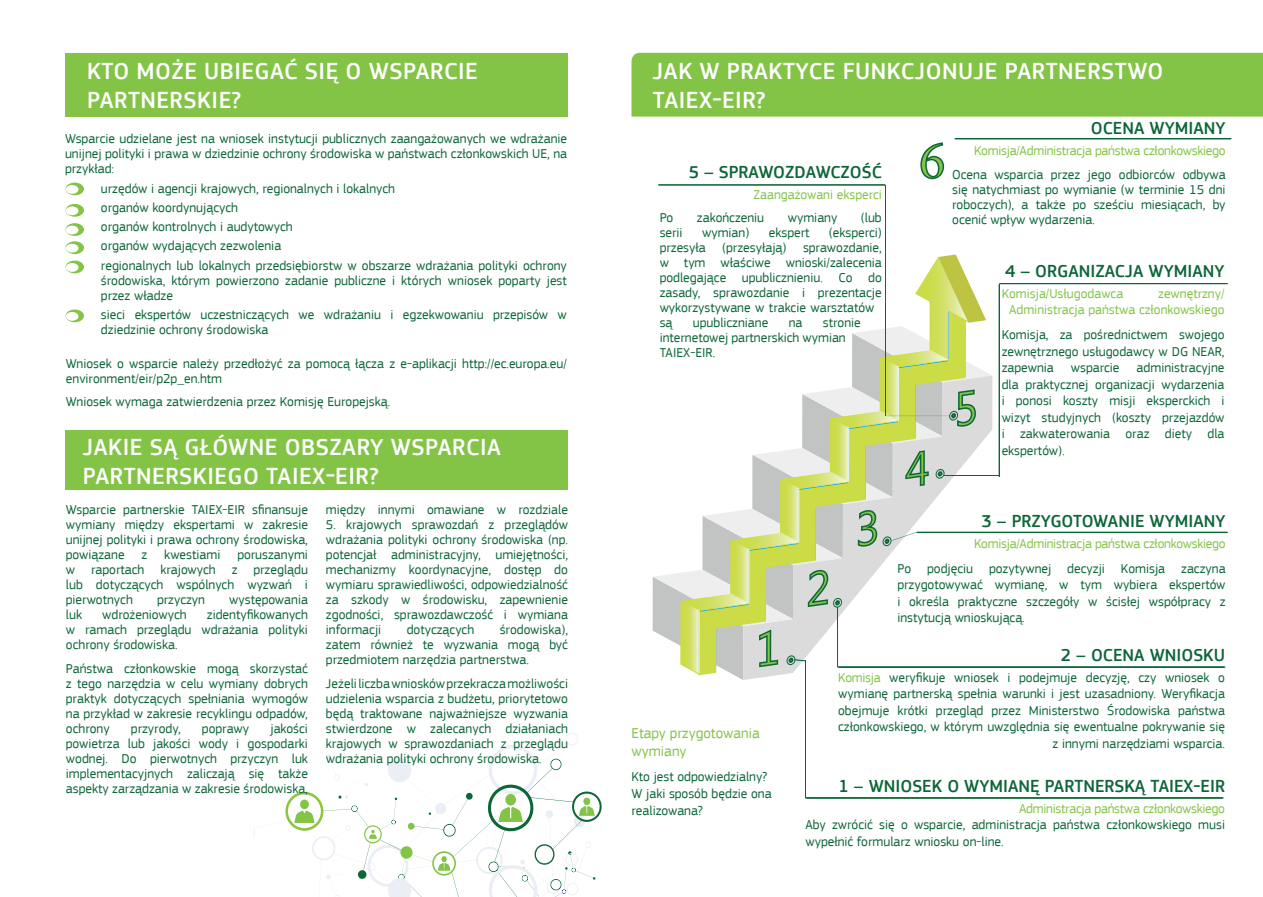
<style>
.page{position:relative;width:1263px;height:897px;background:#fff}
.page>*{position:absolute;margin:0;border:0;box-sizing:border-box;transform-origin:0 0}
.t1{font:54px "Minion Pro";color:#83c449}
.t2{font:500 24px/28.8px "EC Square Sans Pro";letter-spacing:.02em;color:#fff}
.t3{font:500 18px "EC Square Sans Pro";color:#0c6638}
.t4{font:15px/18px "EC Square Sans Pro";color:#83c447}
.t5{font:13.5px/15px "EC Square Sans Pro";color:#0c6638;text-align:justify}
.t6{font:13.5px "EC Square Sans Pro";letter-spacing:-.02em;color:#83c447}
.t7{font:13.5px/16.5px "EC Square Sans Pro";color:#83c447;text-align:right}
.s1{color:#83c447}
</style>
<div class="page">
<svg style="left:658px;top:184px;width:227px;height:2px"></svg>
<svg style="left:954px;top:138px;width:277px;height:1px"></svg>
<svg style="left:920px;top:142px;width:23px;height:37px"></svg>
<hr style="left:804px;top:660px;width:1px;height:137px;background:#0c6638">
<svg style="left:805px;top:797px;width:418px;height:1px"></svg>
<svg style="left:652px;top:254px;width:575px;height:426px"></svg>
<hr style="left:885px;top:185px;width:1px;height:231px;background:#0c6638">
<svg style="left:254px;top:733px;width:348px;height:164px"></svg>
<svg style="left:66px;top:182px;width:18px;height:13px"></svg>
<div style="left:66px;top:185px;width:12px;height:9px;background:#fff;border-radius:50%"></div>
<svg style="left:66px;top:204px;width:18px;height:13px"></svg>
<div style="left:66px;top:206px;width:12px;height:9px;background:#fff;border-radius:50%"></div>
<svg style="left:66px;top:223px;width:18px;height:13px"></svg>
<div style="left:66px;top:225px;width:12px;height:9px;background:#fff;border-radius:50%"></div>
<svg style="left:66px;top:241px;width:18px;height:13px"></svg>
<div style="left:66px;top:244px;width:12px;height:8px;background:#fff;border-radius:50%"></div>
<svg style="left:66px;top:309px;width:18px;height:13px"></svg>
<div style="left:66px;top:312px;width:12px;height:9px;background:#fff;border-radius:50%"></div>
<svg style="left:66px;top:260px;width:18px;height:13px"></svg>
<div style="left:66px;top:263px;width:12px;height:9px;background:#fff;border-radius:50%"></div>
<div style="left:631px;top:53px;width:631px;height:64px;background:#83c447"></div>
<div style="left:65px;top:53px;width:502px;height:64px;background:#83c447"></div>
<div style="left:66px;top:430px;width:501px;height:60px;background:#83c447"></div>
<h2 class="t2" style="left:87px;top:57px;width:392px">KTO MOŻE UBIEGAĆ SIĘ O WSPARCIE<br>PARTNERSKIE?</h2>
<p class="t5" style="left:65px;top:131px;width:503px">Wsparcie udzielane jest na wniosek instytucji publicznych zaangażowanych we wdrażanie unijnej polityki i prawa w dziedzinie ochrony środowiska w państwach członkowskich UE, na przykład:</p>
<p class="t5" style="left:101px;top:179px;width:467px;line-height:19.2px;text-align:left">urzędów i agencji krajowych, regionalnych i lokalnych<br>organów koordynujących<br>organów kontrolnych i audytowych<br>organów wydających zezwolenia<br>regionalnych lub lokalnych przedsiębiorstw w obszarze wdrażania polityki ochrony</p>
<p class="t5" style="left:101px;top:273px;width:467px">środowiska, którym powierzono zadanie publiczne i których wniosek poparty jest przez władze</p>
<p class="t5" style="left:101px;top:307px;width:467px">sieci ekspertów uczestniczących we wdrażaniu i egzekwowaniu przepisów w dziedzinie ochrony środowiska</p>
<p class="t5" style="left:66px;top:356px;width:502px">Wniosek o wsparcie należy przedłożyć za pomocą łącza z e-aplikacji http://ec.europa.eu/ environment/eir/p2p_en.htm</p>
<p class="t5" style="left:66px;top:394px;width:326px">Wniosek wymaga zatwierdzenia przez Komisję Europejską.</p>
<h2 class="t2" style="left:83px;top:433px;width:419px">JAKIE SĄ GŁÓWNE OBSZARY WSPARCIA<br>PARTNERSKIEGO TAIEX-EIR?</h2>
<p class="t5" style="left:66px;top:502px;width:243px">Wsparcie partnerskie TAIEX-EIR sfinansuje wymiany między ekspertami w zakresie unijnej polityki i prawa ochrony środowiska, powiązane</p>
<p class="t5" style="left:326px;top:502px;width:243px">między innymi omawiane w rozdziale</p>
<p class="t5" style="left:326px;top:517px;width:243px">5. krajowych sprawozdań z przeglądów wdrażania polityki ochrony środowiska (np. potencjał administracyjny, umiejętności, mechanizmy koordynacyjne, dostęp do wymiaru sprawiedliwości, odpowiedzialność za szkody w środowisku, zapewnienie zgodności, sprawozdawczość i wymiana informacji</p>
<p class="t5" style="left:141px;top:547px;width:7px">z</p>
<p class="t5" style="left:164px;top:547px;width:58px">kwestiami</p>
<p class="t5" style="left:66px;top:547px;width:243px;text-indent:171px">poruszanymi w raportach krajowych z przeglądu lub dotyczących wspólnych wyzwań i pierwotnych</p>
<p class="t5" style="left:157px;top:592px;width:49px">przyczyn</p>
<p class="t5" style="left:229px;top:592px;width:80px">występowania</p>
<p class="t5" style="left:66px;top:607px;width:243px;text-indent:141px">zidentyfikowanych w ramach przeglądu wdrażania polityki ochrony środowiska.</p>
<p class="t5" style="left:66px;top:660px;width:243px">Państwa członkowskie mogą skorzystać z tego narzędzia w celu wymiany dobrych praktyk dotyczących spełniania wymogów na przykład w zakresie recyklingu odpadów, ochrony</p>
<p class="t5" style="left:66px;top:607px;width:18px">luk</p>
<p class="t5" style="left:102px;top:607px;width:86px">wdrożeniowych</p>
<p class="t5" style="left:326px;top:622px;width:243px;text-indent:174px">środowiska), zatem również te wyzwania mogą być przedmiotem narzędzia partnerstwa.</p>
<p class="t5" style="left:326px;top:675px;width:243px">Jeżeli liczba wniosków przekracza możliwości udzielenia wsparcia z budżetu, priorytetowo będą traktowane najważniejsze wyzwania stwierdzone w zalecanych działaniach krajowych w sprawozdaniach z przeglądu wdrażania polityki ochrony środowiska.</p>
<p class="t5" style="left:406px;top:622px;width:69px">dotyczących</p>
<p class="t5" style="left:66px;top:720px;width:243px;text-indent:204px">jakości powietrza lub jakości wody i gospodarki wodnej. Do pierwotnych przyczyn luk implementacyjnych zaliczają się także aspekty zarządzania w zakresie środowiska,</p>
<p class="t5" style="left:131px;top:720px;width:51px">przyrody,</p>
<p class="t5" style="left:202px;top:720px;width:49px">poprawy</p>
<h2 class="t2" style="left:652px;top:57px;width:512px">JAK W PRAKTYCE FUNKCJONUJE PARTNERSTWO<br>TAIEX-EIR?</h2>
<h3 class="t3" style="left:688px;top:161px;width:194px">5 – SPRAWOZDAWCZOŚĆ</h3>
<p class="t7" style="left:753px;top:186px;width:130px">Zaangażowani eksperci</p>
<p class="t5" style="left:659px;top:210px;width:15px">Po</p>
<p class="t5" style="left:696px;top:210px;width:69px">zakończeniu</p>
<p class="t5" style="left:787px;top:210px;width:51px">wymiany</p>
<p class="t5" style="left:860px;top:210px;width:22px">(lub</p>
<p class="t5" style="left:659px;top:225px;width:24px">serii</p>
<p class="t5" style="left:702px;top:225px;width:49px">wymian)</p>
<p class="t5" style="left:768px;top:225px;width:42px">ekspert</p>
<p class="t5" style="left:659px;top:225px;width:224px;text-align:left;text-indent:169px">(eksperci) przesyła (przesyłają) sprawozdanie, w tym właściwe wnioski/zalecenia podlegające upublicznieniu. Co do zasady, sprawozdanie i prezentacje wykorzystywane w trakcie warsztatów są</p>
<p class="t5" style="left:692px;top:315px;width:77px">upubliczniane</p>
<p class="t5" style="left:788px;top:315px;width:15px">na</p>
<p class="t5" style="left:659px;top:315px;width:203px;text-align:left;text-indent:163px">stronie internetowej partnerskich wymian<br>TAIEX-EIR.</p>
<h1 class="t1" style="left:918px;top:124px;width:27px">6</h1>
<h3 class="t3" style="left:1090px;top:118px;width:136px">OCENA WYMIANY</h3>
<p class="t6" style="left:973px;top:143px;width:253px">Komisja/Administracja państwa członkowskiego</p>
<p class="t5" style="left:952px;top:167px;width:275px">Ocena wsparcia przez jego odbiorców odbywa się natychmiast po wymianie (w terminie 15 dni roboczych), a także po sześciu miesiącach, by ocenić wpływ wydarzenia.</p>
<h3 class="t3" style="left:1004px;top:260px;width:221px">4 – ORGANIZACJA WYMIANY</h3>
<p class="t7" style="left:1001px;top:285px;width:123px">Komisja/Usługodawca</p>
<p class="t7" style="left:1008px;top:285px;width:217px">zewnętrzny/<br>Administracja państwa członkowskiego</p>
<p class="t5" style="left:1001px;top:326px;width:224px;line-height:16.5px">Komisja, za pośrednictwem swojego zewnętrznego usługodawcy w DG NEAR, zapewnia</p>
<p class="t5" style="left:1001px;top:359px;width:224px;line-height:16.5px;text-indent:135px">administracyjne dla praktycznej organizacji wydarzenia i ponosi koszty misji eksperckich i wizyt studyjnych (koszty przejazdów i zakwaterowania oraz diety dla ekspertów).</p>
<p class="t5" style="left:1070px;top:360px;width:50px">wsparcie</p>
<p class="t4" style="left:631px;top:724px;width:130px">Etapy przygotowania wymiany</p>
<p class="t5" style="left:631px;top:768px;width:142px;line-height:16.5px;text-align:left">Kto jest odpowiedzialny?<br>W jaki sposób będzie ona realizowana?</p>
<h3 class="t3" style="left:981px;top:510px;width:245px">3 – PRZYGOTOWANIE WYMIANY</h3>
<p class="t6" style="left:973px;top:535px;width:253px">Komisja/Administracja państwa członkowskiego</p>
<p class="t5" style="left:897px;top:560px;width:329px;line-height:16.5px">Po podjęciu pozytywnej decyzji Komisja zaczyna przygotowywać wymianę, w tym wybiera ekspertów i określa praktyczne szczegóły w ścisłej współpracy z instytucją wnioskującą.</p>
<h3 class="t3" style="left:1060px;top:644px;width:166px">2 – OCENA WNIOSKU</h3>
<p class="t5" style="left:838px;top:669px;width:388px;line-height:16.5px;text-align:right"><span class="s1">Komisja</span> weryfikuje wniosek i podejmuje decyzję, czy wniosek o wymianę partnerską spełnia warunki i jest uzasadniony. Weryfikacja obejmuje krótki przegląd przez Ministerstwo Środowiska państwa członkowskiego, w którym uwzględnia się ewentualne pokrywanie się z innymi narzędziami wsparcia.</p>
<h3 class="t3" style="left:838px;top:775px;width:388px">1 – WNIOSEK O WYMIANĘ PARTNERSKĄ TAIEX-EIR</h3>
<p class="t6" style="left:1018px;top:800px;width:207px">Administracja państwa członkowskiego</p>
<p class="t5" style="left:805px;top:816px;width:421px;line-height:16.5px">Aby zwrócić się o wsparcie, administracja państwa członkowskiego musi wypełnić formularz wniosku on-line.</p>
</div>
